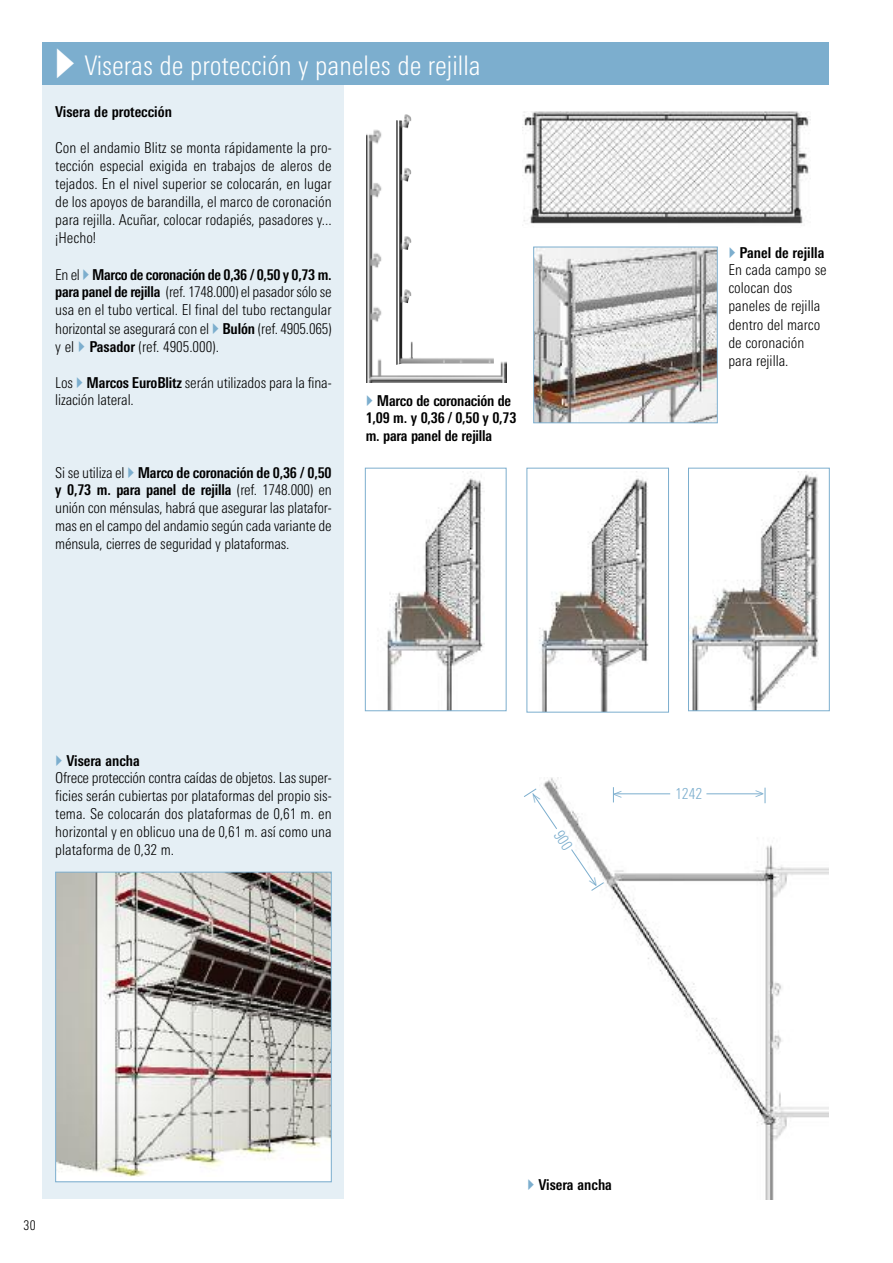
<style>
.page{position:relative;width:893px;height:1263px;background:#fff}
.page>*{position:absolute;margin:0;border:0;box-sizing:border-box;transform-origin:0 0}
.t1{font:300 condensed 27px "LT Univers";color:#fff}
.t2{font:300 condensed 15.3px "LT Univers";color:#7caece}
.t3{font:300 condensed 15px/18px "LT Univers";color:#000;text-align:justify}
.t4{font:700 condensed 15px/17.7px "LT Univers";letter-spacing:-.01em;color:#000}
.t5{font:300 condensed 13.5px "LT Univers";color:#000}
.s1{font-weight:700}
</style>
<div class="page">
<img style="left:366px;top:130px;width:141px;height:253px">
<div style="left:43px;top:43px;width:301px;height:1156px;background:#e5eff5"></div>
<div style="left:43px;top:43px;width:786px;height:42px;background:#7caece"></div>
<img style="left:543px;top:778px;width:285px;height:421px">
<svg style="left:765px;top:788px;width:1px;height:15px"></svg>
<svg style="left:613px;top:787px;width:1px;height:15px"></svg>
<hr style="left:614px;top:793px;width:56px;height:1px;background:#7caece">
<hr style="left:706px;top:793px;width:56px;height:1px;background:#7caece">
<img style="left:522px;top:111px;width:289px;height:113px">
<div style="left:527px;top:1178px;width:141px;height:21px;background:#fff"></div>
<img style="left:396px;top:114px;width:98px;height:251px">
<img style="left:539px;top:471px;width:110px;height:239px">
<div style="left:526px;top:468px;width:143px;height:244px;border:1px solid #7caece"></div>
<img style="left:690px;top:471px;width:128px;height:238px">
<div style="left:688px;top:468px;width:142px;height:243px;border:1px solid #7caece"></div>
<img style="left:385px;top:473px;width:100px;height:236px">
<div style="left:365px;top:468px;width:141px;height:243px;border:1px solid #7caece"></div>
<img style="left:57px;top:874px;width:273px;height:303px">
<div style="left:55px;top:872px;width:277px;height:310px;border:1px solid #7caece"></div>
<img style="left:535px;top:249px;width:181px;height:172px">
<div style="left:533px;top:247px;width:185px;height:176px;border:1px solid #7caece"></div>
<svg style="left:524px;top:788px;width:80px;height:103px"></svg>
<h1 class="t1" style="left:55px;top:55px;width:427px">◆ Viseras de protección y paneles de rejilla</h1>
<p class="t4" style="left:55px;top:104px;width:118px">Visera de protección</p>
<p class="t3" style="left:55px;top:140px;width:278px">Con el andamio Blitz se monta rápidamente la pro&shy;tección especial exigida en trabajos de aleros de tejados. En el nivel superior se colocarán, en lugar de los apoyos de barandilla, el marco de coronación para rejilla. Acuñar, colocar rodapiés, pasadores y... ¡Hecho!</p>
<p class="t3" style="left:55px;top:267px;width:278px">En el <span class="s1">Marco de coronación de 0,36 / 0,50 y 0,73 m. para panel de rejilla</span> (ref. 1748.000) el pasador sólo se usa en el tubo vertical. El final del tubo rectangular horizontal se asegurará con el <span class="s1">Bulón</span> (ref. 4905.065) y el <span class="s1">Pasador</span> (ref. 4905.000).</p>
<p class="t3" style="left:55px;top:375px;width:278px;line-height:17.2px">Los <span class="s1">Marcos EuroBlitz</span> serán utilizados para la fina&shy;lización lateral.</p>
<p class="t4" style="left:366px;top:393px;width:152px;text-indent:11px">Marco de coronación de<br>1,09 m. y 0,36 / 0,50 y 0,73 m. para panel de rejilla</p>
<p class="t3" style="left:55px;top:465px;width:278px">Si se utiliza el <span class="s1">Marco de coronación de 0,36 / 0,50 y 0,73 m. para panel de rejilla</span> (ref. 1748.000) en unión con ménsulas, habrá que asegurar las platafor&shy;mas en el campo del andamio según cada variante de ménsula, cierres de seguridad y plataformas.</p>
<p class="t4" style="left:67px;top:753px;width:75px">Visera ancha</p>
<p class="t3" style="left:55px;top:770px;width:278px">Ofrece protección contra caídas de objetos. Las super&shy;ficies serán cubiertas por plataformas del propio sis&shy;tema. Se colocarán dos plataformas de 0,61 m. en horizontal y en oblicuo una de 0,61 m. así como una plataforma de 0,32 m.</p>
<p class="t4" style="left:740px;top:245px;width:86px">Panel de rejilla</p>
<p class="t3" style="left:728px;top:262px;width:100px;text-align:left">En cada campo se colocan dos paneles de rejilla dentro del marco de coronación para rejilla.</p>
<p class="t2" style="left:613px;top:787px;width:11px">&lt;</p>
<p class="t2" style="left:675px;top:788px;width:28px">1242</p>
<p class="t2" style="left:764px;top:801px;width:11px;rotate:-180deg">&lt;</p>
<p class="t5" style="left:24px;top:1220px;width:14px">30</p>
<p class="t4" style="left:538px;top:1177px;width:75px">Visera ancha</p>
</div>
